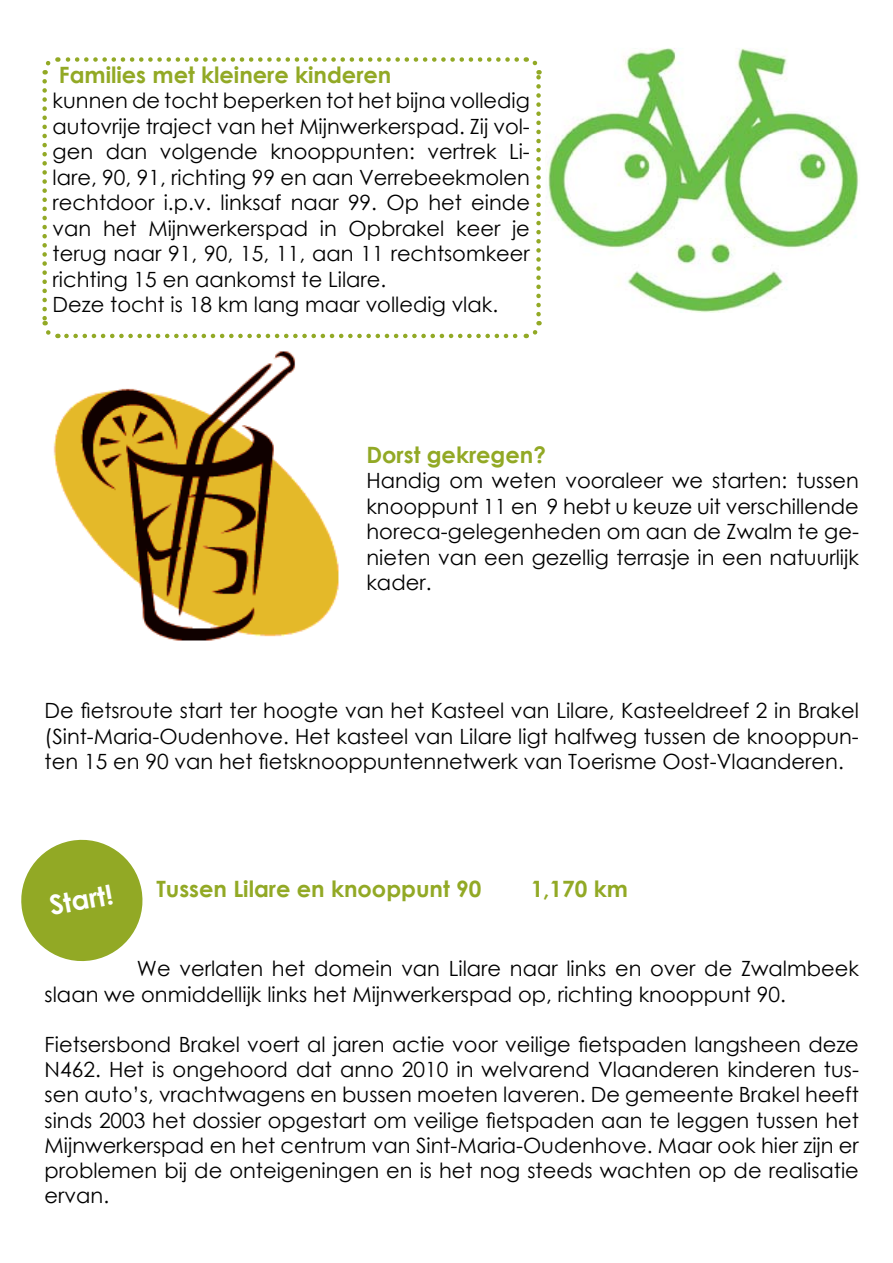
<style>
.page{position:relative;width:893px;height:1263px;background:#fff}
.page>*{position:absolute;margin:0;border:0;box-sizing:border-box;transform-origin:0 0}
.t1{font:700 27px "Century Gothic";color:#fff}
.t2{font:700 22.5px "Century Gothic";color:#92a925}
.t3{font:21px/25.5px "Century Gothic";color:#000;text-align:justify}
</style>
<div class="page">
<img style="left:548px;top:48px;width:312px;height:264px">
<img style="left:53px;top:351px;width:286px;height:290px">
<svg style="left:21px;top:839px;width:122px;height:123px"></svg>
<svg style="left:42px;top:81px;width:16px;height:258px"></svg>
<svg style="left:66px;top:321px;width:476px;height:18px"></svg>
<svg style="left:525px;top:57px;width:16px;height:257px"></svg>
<svg style="left:42px;top:57px;width:475px;height:18px"></svg>
<p class="t2" style="left:59px;top:58px;width:334px">Families met kleinere kinderen</p>
<p class="t3" style="left:53px;top:88px;width:479px;text-align:left">kunnen de tocht beperken tot het bijna volledig autovrije traject van het Mijnwerkerspad. Zij vol&shy;gen dan volgende knooppunten: vertrek Li&shy;lare, 90, 91, richting 99 en aan Verrebeekmolen rechtdoor i.p.v. linksaf naar 99. Op het einde van het Mijnwerkerspad in Opbrakel keer je terug naar 91, 90, 15, 11, aan 11 rechtsomkeer richting 15 en aankomst te Lilare.<br>Deze tocht is 18 km lang maar volledig vlak.</p>
<p class="t2" style="left:366px;top:438px;width:181px">Dorst gekregen?</p>
<p class="t3" style="left:366px;top:468px;width:494px">Handig om weten vooraleer we starten: tussen knooppunt 11 en 9 hebt u keuze uit verschillende horeca-gelegenheden om aan de Zwalm te ge&shy;nieten van een gezellig terrasje in een natuurlijk kader.</p>
<p class="t3" style="left:45px;top:697px;width:816px">De fietsroute start ter hoogte van het Kasteel van Lilare, Kasteeldreef 2 in Brakel (Sint-Maria-Oudenhove. Het kasteel van Lilare ligt halfweg tussen de knooppun&shy;ten 15 en 90 van het fietsknooppuntennetwerk van Toerisme Oost-Vlaanderen.</p>
<p class="t1" style="left:46px;top:885px;width:66px;rotate:-10deg">Start!</p>
<p class="t2" style="left:156px;top:871px;width:326px">Tussen Lilare en knooppunt 90</p>
<p class="t2" style="left:531px;top:871px;width:99px">1,170 km</p>
<p class="t3" style="left:45px;top:956px;width:816px;text-indent:92px">We verlaten het domein van Lilare naar links en over de Zwalmbeek slaan we onmiddellijk links het Mijnwerkerspad op, richting knooppunt 90.</p>
<p class="t3" style="left:45px;top:1031px;width:816px">Fietsersbond Brakel voert al jaren actie voor veilige fietspaden langsheen deze N462. Het is ongehoord dat anno 2010 in welvarend Vlaanderen kinderen tus&shy;sen auto’s, vrachtwagens en bussen moeten laveren. De gemeente Brakel heeft sinds 2003 het dossier opgestart om veilige fietspaden aan te leggen tussen het Mijnwerkerspad en het centrum van Sint-Maria-Oudenhove. Maar ook hier zijn er problemen bij de onteigeningen en is het nog steeds wachten op de realisatie ervan.</p>
</div>
